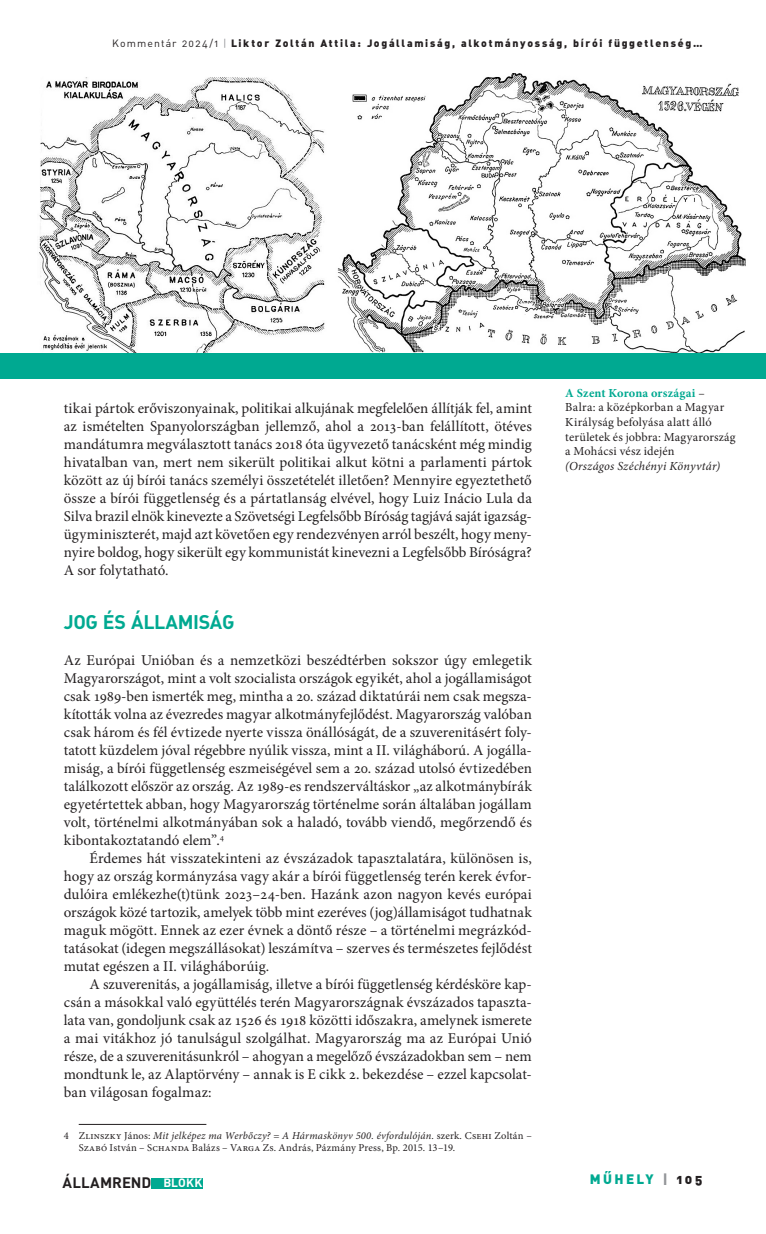
<style>
.page{position:relative;width:766px;height:1234px;background:#fff}
.page>*{position:absolute;margin:0;border:0;box-sizing:border-box;transform-origin:0 0}
._05_-_belcím{font:700 19.5px "DIN Alt PFL";letter-spacing:.025em;color:#00a991}
._8_-_kenyér_1_---_10_pt{font:15px/18px "Minion Pro";letter-spacing:-.005em;color:#231f20}
._9_-_kenyér_2_---_10_pt{font:15px/18px "Minion Pro";color:#231f20;text-align:justify}
.t1{font:700 15px "DIN Alt PFL";letter-spacing:.045em;color:#231f20}
.t2{font:13.5px "DIN Alt Blk PFL";letter-spacing:.2em;color:#00a991}
._1000_-_képaláírás{font:12.3px/14.7px "Minion Pro";letter-spacing:.01em;color:#231f20}
._1000_-_képaláírás-2{font:italic 12.3px "Minion Pro";letter-spacing:.02em;color:#231f20}
._20_-_lábjegyzet{font:10.5px/12.3px "Minion Pro";letter-spacing:.015em;color:#231f20}
.t3{font:10.5px "DIN Alt Blk PFL";letter-spacing:.175em;color:#231f20}
.s1{font-family:"DIN Alt PFL"}
.s2{font-family:"DIN Alt PFL";color:#939598}
.s3{font-style:italic}
.s4{font-size:12px;color:#fff}
.s5{font-weight:700;color:#00a991}
.s6{color:#939598}
.s7{color:#231f20}
</style>
<div class="page">
<div style="left:151px;top:1177px;width:51px;height:10px;background:#00a991"></div>
<hr style="left:79px;top:1123px;width:127px;height:1px;background:#231f20">
<img style="left:39px;top:77px;width:286px;height:276px">
<img style="left:337px;top:73px;width:409px;height:280px">
<div style="left:0;top:353px;width:765px;height:25px;background:#00a991"></div>
<p class="t3" style="left:112px;top:36px;width:591px"><span class="s1">Kommentár 2024/1</span> <span class="s2">|</span> Liktor Zoltán Attila: Jogállamiság, alkotmányosság, bírói függetlenség…</p>
<p class="_8_-_kenyér_1_---_10_pt" style="left:64px;top:399px;width:469px">tikai pártok erőviszonyainak, politikai alkujának megfelelően állítják fel, amint az ismételten Spanyolországban jellemző, ahol a 2013-ban felállított, ötéves mandátumra megválasztott tanács 2018 óta ügyvezető tanácsként még mindig hivatalban van, mert nem sikerült politikai alkut kötni a parlamenti pártok között az új bírói tanács személyi összetételét illetően? Mennyire egyeztethető össze a bírói függetlenség és a pártatlanság elvével, hogy Luiz Inácio Lula da Silva brazil elnök kinevezte a Szövetségi Legfelsőbb Bíróság tagjává saját igazság&shy;ügyminiszterét, majd azt követően egy rendezvényen arról beszélt, hogy men - nyire boldog, hogy sikerült egy kommunistát kinevezni a Legfelsőbb Bíróságra?<br>A sor folytatható.</p>
<p class="_05_-_belcím" style="left:64px;top:609px;width:171px">JOG ÉS ÁLLAMISÁG</p>
<p class="_8_-_kenyér_1_---_10_pt" style="left:64px;top:651px;width:470px;text-align:justify">Az Európai Unióban és a nemzetközi beszédtérben sokszor úgy emlegetik Magyarországot, mint a volt szocialista országok egyikét, ahol a jogállamiságot csak 1989-ben ismerték meg, mintha a 20. század diktatúrái nem csak megsza&shy;kították volna az évezredes magyar alkotmányfejlődést. Magyarország valóban csak három és fél évtizede nyerte vissza önállóságát, de a szuverenitásért foly&shy;tatott küzdelem jóval régebbre nyúlik vissza, mint a II. világháború. A jogálla&shy;miság, a bírói függetlenség eszmeiségével sem a 20. század utolsó évtizedében találkozott először az ország. Az 1989-es rendszerváltáskor „az alkotmánybírák egyetértettek abban, hogy Magyarország történelme során általában jogállam volt, történelmi alkotmányában sok a haladó, tovább viendő, megőrzendő és kibontakoztatandó elem”.<sup>4</sup></p>
<p class="_9_-_kenyér_2_---_10_pt" style="left:64px;top:849px;width:469px;text-indent:26px">Érdemes hát visszatekinteni az évszázadok tapasztalatára, különösen is, hogy az ország kormányzása vagy akár a bírói függetlenség terén kerek évfor&shy;dulóira emlékezhe(t)tünk 2023–24-ben. Hazánk azon nagyon kevés európai országok közé tartozik, amelyek több mint ezeréves (jog)államiságot tudhatnak maguk mögött. Ennek az ezer évnek a döntő része – a történelmi megrázkód&shy;tatásokat (idegen megszállásokat) leszámítva – szerves és természetes fejlődést mutat egészen a II. világháborúig.</p>
<p class="_9_-_kenyér_2_---_10_pt" style="left:64px;top:975px;width:469px;text-indent:26px">A szuverenitás, a jogállamiság, illetve a bírói függetlenség kérdésköre kap&shy;csán a másokkal való együttélés terén Magyarországnak évszázados tapaszta&shy;lata van, gondoljunk csak az 1526 és 1918 közötti időszakra, amelynek ismerete a mai vitákhoz jó tanulságul szolgálhat. Magyarország ma az Európai Unió része, de a szuverenitásunkról – ahogyan a megelőző évszázadokban sem – nem mondtunk le, az Alaptörvény – annak is E cikk 2. bekezdése – ezzel kapcsolat&shy;ban világosan fogalmaz:</p>
<p class="_20_-_lábjegyzet" style="left:79px;top:1129px;width:454px;text-indent:-15px">4 Zlinszky János: <span class="s3">Mit jelképez ma Werbőczy?</span> = <span class="s3">A Hármaskönyv 500. évfordulóján</span>. szerk. Csehi Zoltán –<br>Szabó István – Schanda Balázs – Varga Zs. András, Pázmány Press, Bp. 2015. 13–19.</p>
<p class="t1" style="left:63px;top:1172px;width:141px">ÁLLAMREND <span class="s4">BLOKK</span></p>
<p class="_1000_-_képaláírás" style="left:565px;top:385px;width:172px"><span class="s5">A Szent Korona országai</span> –<br>Balra: a középkorban a Magyar<br>Királyság befolyása alatt álló területek és jobbra: Magyarország a Mohácsi vész idején</p>
<p class="_1000_-_képaláírás-2" style="left:565px;top:457px;width:156px">(Országos Széchényi Könyvtár)</p>
<p class="t2" style="left:589px;top:1169px;width:114px">MŰHELY <span class="s6">|</span> <span class="s7">105</span></p>
</div>
